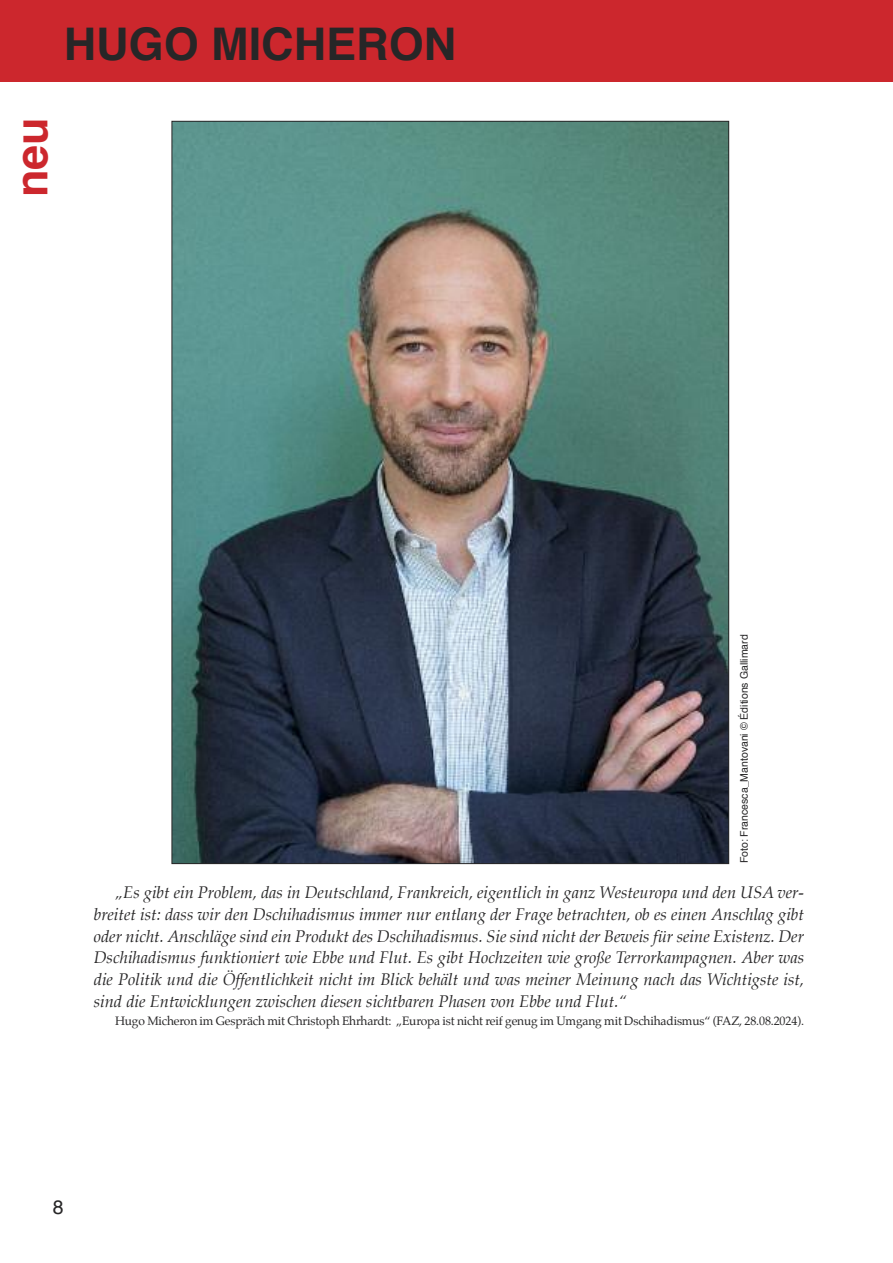
<style>
.page{position:relative;width:893px;height:1263px;background:#fff}
.page>*{position:absolute;margin:0;border:0;box-sizing:border-box;transform-origin:0 0}
.t1{font:700 45px "Helvetica";color:#272627}
.t2{font:700 45px "Helvetica";color:#cc272d}
.t3{font:19.5px "Helvetica";color:#272627}
.t4{font:italic 16.5px/21.8px "Palatino";color:#272627;text-align:justify}
.t5{font:12px "Palatino";letter-spacing:-.01em;color:#272627}
.t6{font:10.5px "Helvetica";color:#272627}
</style>
<div class="page">
<div style="left:0;top:0;width:893px;height:82px;background:#cc272d"></div>
<img style="left:174px;top:123px;width:553px;height:739px">
<h1 class="t1" style="left:64px;top:26px;width:394px">HUGO MICHERON</h1>
<h1 class="t2" style="left:13px;top:197px;width:82px;rotate:-90deg">NEU</h1>
<p class="t6" style="left:740px;top:863px;width:230px;rotate:-90deg">Foto: Francesca_Mantovani © Éditions Gallimard</p>
<p class="t4" style="left:94px;top:883px;width:712px;text-indent:21px">„Es gibt ein Problem, das in Deutschland, Frankreich, eigentlich in ganz Westeuropa und den USA ver&shy;breitet ist: dass wir den Dschihadismus immer nur entlang der Frage betrachten, ob es einen Anschlag gibt oder nicht. Anschläge sind ein Produkt des Dschihadismus. Sie sind nicht der Beweis für seine Existenz. Der Dschihadismus funktioniert wie Ebbe und Flut. Es gibt Hochzeiten wie große Terrorkampagnen. Aber was die Politik und die Öffentlichkeit nicht im Blick behält und was meiner Meinung nach das Wichtigste ist, sind die Entwicklungen zwischen diesen sichtbaren Phasen von Ebbe und Flut.“</p>
<p class="t5" style="left:115px;top:1015px;width:690px">Hugo Micheron im Gespräch mit Christoph Ehrhardt: „Europa ist nicht reif genug im Umgang mit Dschihadismus“ (FAZ, 28.08.2024).</p>
<p class="t3" style="left:53px;top:1199px;width:12px">8</p>
</div>
